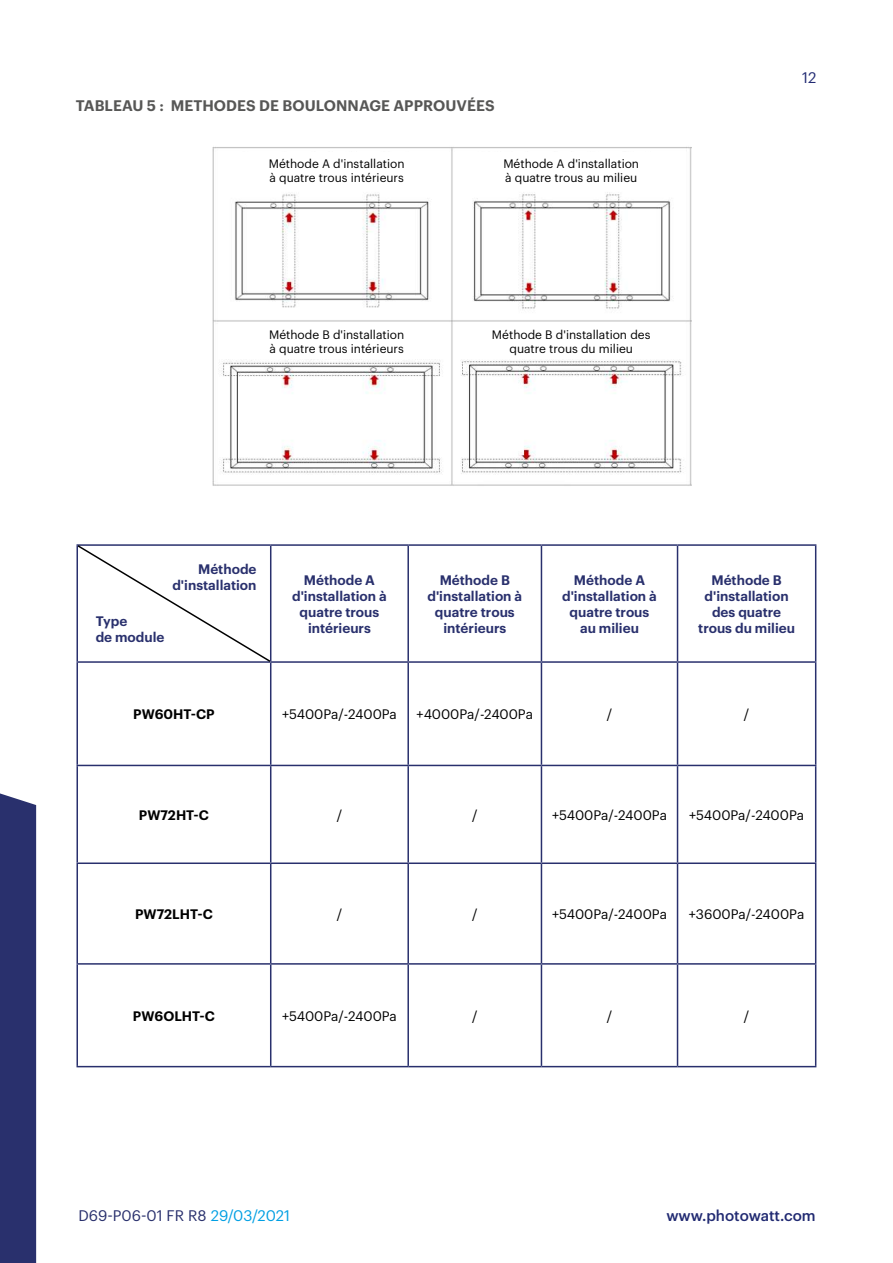
<style>
.page{position:relative;width:893px;height:1263px;background:#fff}
.page>*{position:absolute;margin:0;border:0;box-sizing:border-box;transform-origin:0 0}
.t1{font:600 15px "Graphik";letter-spacing:.005em;color:#575756}
.t2{font:15px "Graphik";color:#29306d}
.t3{font:500 15px "Graphik";color:#212a72}
.t4{font:15px "Graphik";color:#212a72}
.t5{font:600 13.5px/16.2px "Graphik";color:#29306d;text-align:center}
.t6{font:13.5px "Graphik";letter-spacing:-.005em;color:#000}
.t7{font:600 13.5px "Graphik";color:#000}
.t8{font:12px/14.4px "Graphik";color:#000}
.s1{color:#009fe3}
</style>
<div class="page">
<div style="left:0;top:793px;width:36px;height:470px;background:#29306d"></div>
<img style="left:212px;top:147px;width:480px;height:339px">
<hr style="left:76px;top:544px;width:195px;height:2px;background:#29306d">
<hr style="left:76px;top:546px;width:2px;height:115px;background:#29306d">
<hr style="left:271px;top:544px;width:137px;height:2px;background:#29306d">
<hr style="left:270px;top:546px;width:1px;height:115px;background:#29306d">
<hr style="left:408px;top:544px;width:133px;height:2px;background:#29306d">
<hr style="left:407px;top:546px;width:2px;height:115px;background:#29306d">
<hr style="left:541px;top:544px;width:136px;height:2px;background:#29306d">
<hr style="left:541px;top:546px;width:1px;height:115px;background:#29306d">
<hr style="left:677px;top:544px;width:139px;height:2px;background:#29306d">
<hr style="left:677px;top:546px;width:1px;height:115px;background:#29306d">
<hr style="left:815px;top:546px;width:1px;height:115px;background:#29306d">
<hr style="left:76px;top:661px;width:195px;height:2px;background:#29306d">
<hr style="left:76px;top:663px;width:2px;height:102px;background:#29306d">
<hr style="left:271px;top:661px;width:137px;height:2px;background:#29306d">
<hr style="left:270px;top:663px;width:1px;height:102px;background:#29306d">
<hr style="left:408px;top:661px;width:133px;height:2px;background:#29306d">
<hr style="left:407px;top:663px;width:2px;height:102px;background:#29306d">
<hr style="left:541px;top:661px;width:136px;height:2px;background:#29306d">
<hr style="left:541px;top:663px;width:1px;height:102px;background:#29306d">
<hr style="left:677px;top:661px;width:139px;height:2px;background:#29306d">
<hr style="left:677px;top:663px;width:1px;height:102px;background:#29306d">
<hr style="left:815px;top:663px;width:1px;height:102px;background:#29306d">
<hr style="left:76px;top:765px;width:195px;height:1px;background:#29306d">
<hr style="left:76px;top:766px;width:2px;height:96px;background:#29306d">
<hr style="left:271px;top:765px;width:137px;height:1px;background:#29306d">
<hr style="left:270px;top:766px;width:1px;height:96px;background:#29306d">
<hr style="left:408px;top:765px;width:133px;height:1px;background:#29306d">
<hr style="left:407px;top:766px;width:2px;height:96px;background:#29306d">
<hr style="left:541px;top:765px;width:136px;height:1px;background:#29306d">
<hr style="left:541px;top:766px;width:1px;height:96px;background:#29306d">
<hr style="left:677px;top:765px;width:139px;height:1px;background:#29306d">
<hr style="left:677px;top:766px;width:1px;height:96px;background:#29306d">
<hr style="left:815px;top:766px;width:1px;height:96px;background:#29306d">
<hr style="left:76px;top:862px;width:195px;height:2px;background:#29306d">
<hr style="left:76px;top:864px;width:2px;height:99px;background:#29306d">
<hr style="left:271px;top:862px;width:137px;height:2px;background:#29306d">
<hr style="left:270px;top:864px;width:1px;height:99px;background:#29306d">
<hr style="left:408px;top:862px;width:133px;height:2px;background:#29306d">
<hr style="left:407px;top:864px;width:2px;height:99px;background:#29306d">
<hr style="left:541px;top:862px;width:136px;height:2px;background:#29306d">
<hr style="left:541px;top:864px;width:1px;height:99px;background:#29306d">
<hr style="left:677px;top:862px;width:139px;height:2px;background:#29306d">
<hr style="left:677px;top:864px;width:1px;height:99px;background:#29306d">
<hr style="left:815px;top:864px;width:1px;height:99px;background:#29306d">
<hr style="left:76px;top:963px;width:195px;height:2px;background:#29306d">
<hr style="left:76px;top:965px;width:2px;height:101px;background:#29306d">
<hr style="left:271px;top:963px;width:137px;height:2px;background:#29306d">
<hr style="left:270px;top:965px;width:1px;height:101px;background:#29306d">
<hr style="left:408px;top:963px;width:133px;height:2px;background:#29306d">
<hr style="left:407px;top:965px;width:2px;height:101px;background:#29306d">
<hr style="left:541px;top:963px;width:136px;height:2px;background:#29306d">
<hr style="left:541px;top:965px;width:1px;height:101px;background:#29306d">
<hr style="left:677px;top:963px;width:139px;height:2px;background:#29306d">
<hr style="left:677px;top:965px;width:1px;height:101px;background:#29306d">
<hr style="left:815px;top:965px;width:1px;height:101px;background:#29306d">
<hr style="left:76px;top:1066px;width:195px;height:1px;background:#29306d">
<hr style="left:271px;top:1066px;width:137px;height:1px;background:#29306d">
<hr style="left:408px;top:1066px;width:133px;height:1px;background:#29306d">
<hr style="left:541px;top:1066px;width:136px;height:1px;background:#29306d">
<hr style="left:677px;top:1066px;width:139px;height:1px;background:#29306d">
<svg style="left:78px;top:546px;width:192px;height:115px"></svg>
<div style="left:228px;top:152px;width:217px;height:35px;background:#fff"></div>
<div style="left:228px;top:324px;width:217px;height:35px;background:#fff"></div>
<div style="left:463px;top:324px;width:217px;height:35px;background:#fff"></div>
<div style="left:463px;top:152px;width:217px;height:35px;background:#fff"></div>
<p class="t1" style="left:76px;top:94px;width:420px">TABLEAU 5 : METHODES DE BOULONNAGE APPROUVÉES</p>
<p class="t8" style="left:269px;top:155px;width:137px">Méthode A d'installation à quatre trous intérieurs</p>
<p class="t8" style="left:503px;top:155px;width:137px">Méthode A d'installation à quatre trous au milieu</p>
<p class="t8" style="left:269px;top:326px;width:137px">Méthode B d'installation à quatre trous intérieurs</p>
<p class="t8" style="left:492px;top:326px;width:160px;text-align:center">Méthode B d'installation des quatre trous du milieu</p>
<p class="t4" style="left:802px;top:67px;width:16px">12</p>
<p class="t5" style="left:172px;top:560px;width:86px;text-align:right">Méthode d'installation</p>
<p class="t5" style="left:96px;top:612px;width:70px;text-align:left">Type<br>de module</p>
<p class="t5" style="left:292px;top:571px;width:96px">Méthode A d'installation à quatre trous intérieurs</p>
<p class="t5" style="left:427px;top:571px;width:96px">Méthode B d'installation à quatre trous intérieurs</p>
<p class="t5" style="left:562px;top:571px;width:96px">Méthode A d'installation à quatre trous au milieu</p>
<p class="t5" style="left:698px;top:571px;width:98px">Méthode B d'installation des quatre trous du milieu</p>
<p class="t7" style="left:133px;top:704px;width:83px">PW60HT-CP</p>
<p class="t6" style="left:282px;top:704px;width:116px">+5400Pa/-2400Pa</p>
<p class="t6" style="left:417px;top:704px;width:118px">+4000Pa/-2400Pa</p>
<p class="t6" style="left:607px;top:704px;width:7px">/</p>
<p class="t6" style="left:744px;top:704px;width:7px">/</p>
<p class="t7" style="left:139px;top:805px;width:72px">PW72HT-C</p>
<p class="t6" style="left:337px;top:805px;width:7px">/</p>
<p class="t6" style="left:472px;top:805px;width:7px">/</p>
<p class="t6" style="left:552px;top:805px;width:116px">+5400Pa/-2400Pa</p>
<p class="t6" style="left:689px;top:805px;width:116px">+5400Pa/-2400Pa</p>
<p class="t7" style="left:135px;top:904px;width:79px">PW72LHT-C</p>
<p class="t6" style="left:337px;top:904px;width:7px">/</p>
<p class="t6" style="left:472px;top:904px;width:7px">/</p>
<p class="t6" style="left:552px;top:904px;width:116px">+5400Pa/-2400Pa</p>
<p class="t6" style="left:689px;top:904px;width:117px">+3600Pa/-2400Pa</p>
<p class="t7" style="left:133px;top:1005px;width:84px">PW6OLHT-C</p>
<p class="t6" style="left:282px;top:1006px;width:116px">+5400Pa/-2400Pa</p>
<p class="t6" style="left:472px;top:1006px;width:7px">/</p>
<p class="t6" style="left:607px;top:1006px;width:7px">/</p>
<p class="t6" style="left:744px;top:1006px;width:7px">/</p>
<p class="t2" style="left:78px;top:1204px;width:213px">D69-P06-01 FR R8 <span class="s1">29/03/2021</span></p>
<p class="t3" style="left:666px;top:1204px;width:151px">www.photowatt.com</p>
</div>
